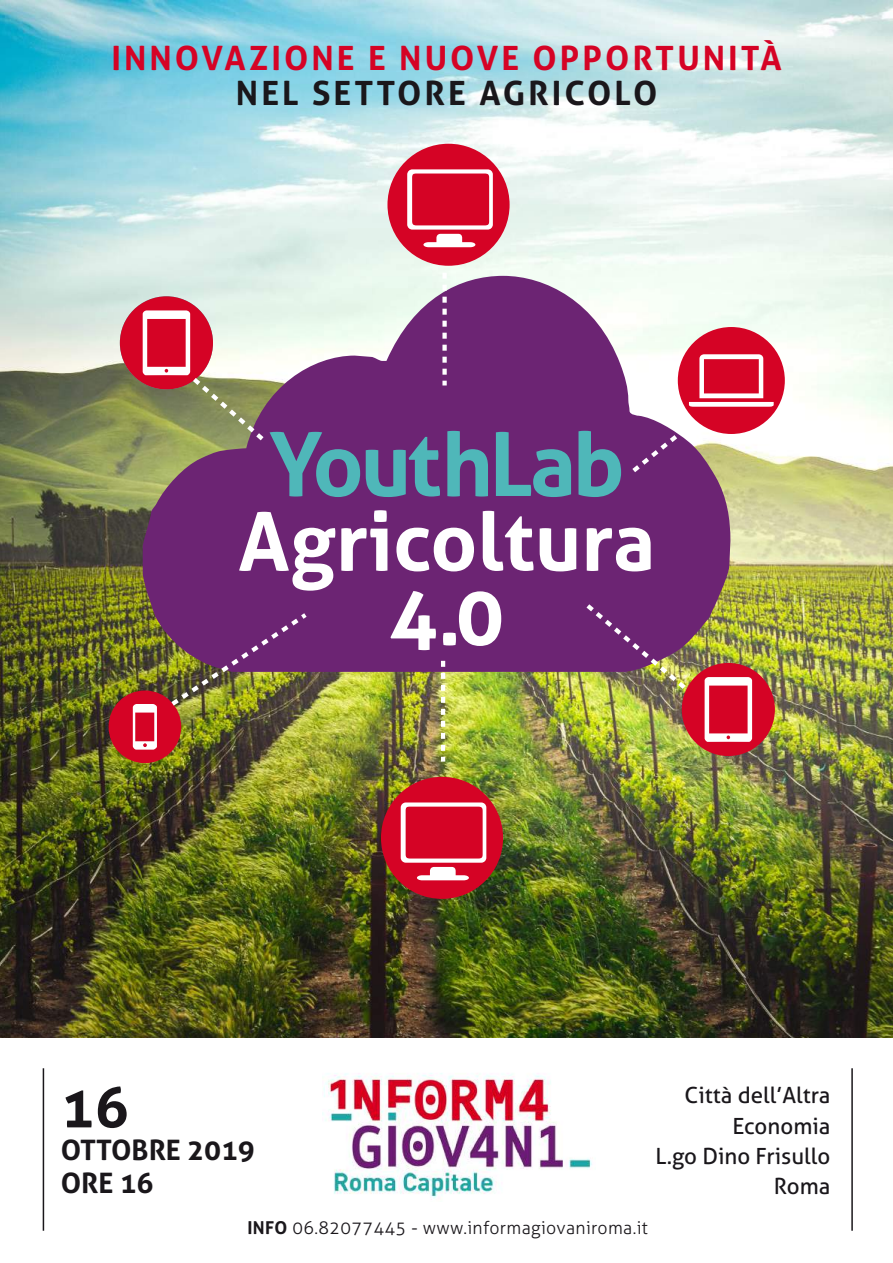
<style>
.page{position:relative;width:893px;height:1263px;background:#fff}
.page>*{position:absolute;margin:0;border:0;box-sizing:border-box;transform-origin:0 0}
.t1{font:700 88.5px "Aller";letter-spacing:-.04em;color:#4fb7b9}
.t2{font:700 81px/74.6px "Aller";color:#fff;text-align:center}
.t3{font:700 56.4px "Aller";color:#1a171b}
.t4{font:700 33.45px "Aller";letter-spacing:.09em;color:#d50325}
.t5{font:700 33.45px "Aller";letter-spacing:.09em;color:#1a171b}
.t6{font:700 28.2px/32.7px "Aller";color:#1a171b}
.t7{font:22.35px/30px "Aller";color:#1a171b;text-align:right}
.t8{font:300 17.7px "Aller";letter-spacing:.02em;color:#1a171b}
.s1{font-weight:700}
</style>
<div class="page">
<img style="left:0;top:0;width:892px;height:1038px">
<div style="left:381px;top:777px;width:122px;height:122px;background:#d50325;border-radius:50%"></div>
<svg style="left:400px;top:803px;width:86px;height:77px"></svg>
<svg style="left:143px;top:276px;width:587px;height:396px;fill:#6c2473"></svg>
<div style="left:387px;top:144px;width:122px;height:122px;background:#d50325;border-radius:50%"></div>
<svg style="left:407px;top:169px;width:86px;height:78px"></svg>
<div style="left:681px;top:663px;width:93px;height:93px;background:#d50325;border-radius:50%"></div>
<svg style="left:704px;top:677px;width:48px;height:65px"></svg>
<div style="left:120px;top:296px;width:93px;height:93px;background:#d50325;border-radius:50%"></div>
<div style="left:677px;top:327px;width:107px;height:107px;background:#d50325;border-radius:50%"></div>
<svg style="left:689px;top:354px;width:84px;height:53px"></svg>
<div style="left:109px;top:691px;width:72px;height:72px;background:#d50325;border-radius:50%"></div>
<svg style="left:133px;top:704px;width:24px;height:46px"></svg>
<svg style="left:441px;top:661px;width:4px;height:101px"></svg>
<svg style="left:442px;top:273px;width:4px;height:112px"></svg>
<svg style="left:143px;top:310px;width:129px;height:139px"></svg>
<img style="left:167px;top:609px;width:144px;height:101px">
<svg style="left:623px;top:416px;width:77px;height:64px"></svg>
<img style="left:579px;top:598px;width:111px;height:95px">
<img style="left:322px;top:1073px;width:270px;height:127px">
<hr style="left:43px;top:1068px;width:1px;height:163px;background:#1a171b">
<hr style="left:851px;top:1068px;width:1px;height:163px;background:#1a171b">
<h3 class="t4" style="left:111px;top:37px;width:672px">INNOVAZIONE E NUOVE OPPORTUNITÀ</h3>
<h3 class="t5" style="left:236px;top:73px;width:423px">NEL SETTORE AGRICOLO</h3>
<h1 class="t1" style="left:269px;top:410px;width:357px">YouthLab</h1>
<h2 class="t2" style="left:238px;top:504px;width:418px">Agricoltura<br>4.0</h2>
<h3 class="t3" style="left:61px;top:1073px;width:69px">16</h3>
<p class="t6" style="left:61px;top:1134px;width:196px">OTTOBRE 2019<br>ORE 16</p>
<p class="t8" style="left:247px;top:1217px;width:402px"><span class="s1">INFO</span> 06.82077445 - www.informagiovaniroma.it</p>
<p class="t7" style="left:655px;top:1080px;width:176px">Città dell’Altra<br>Economia<br>L.go Dino Frisullo<br>Roma</p>
</div>
